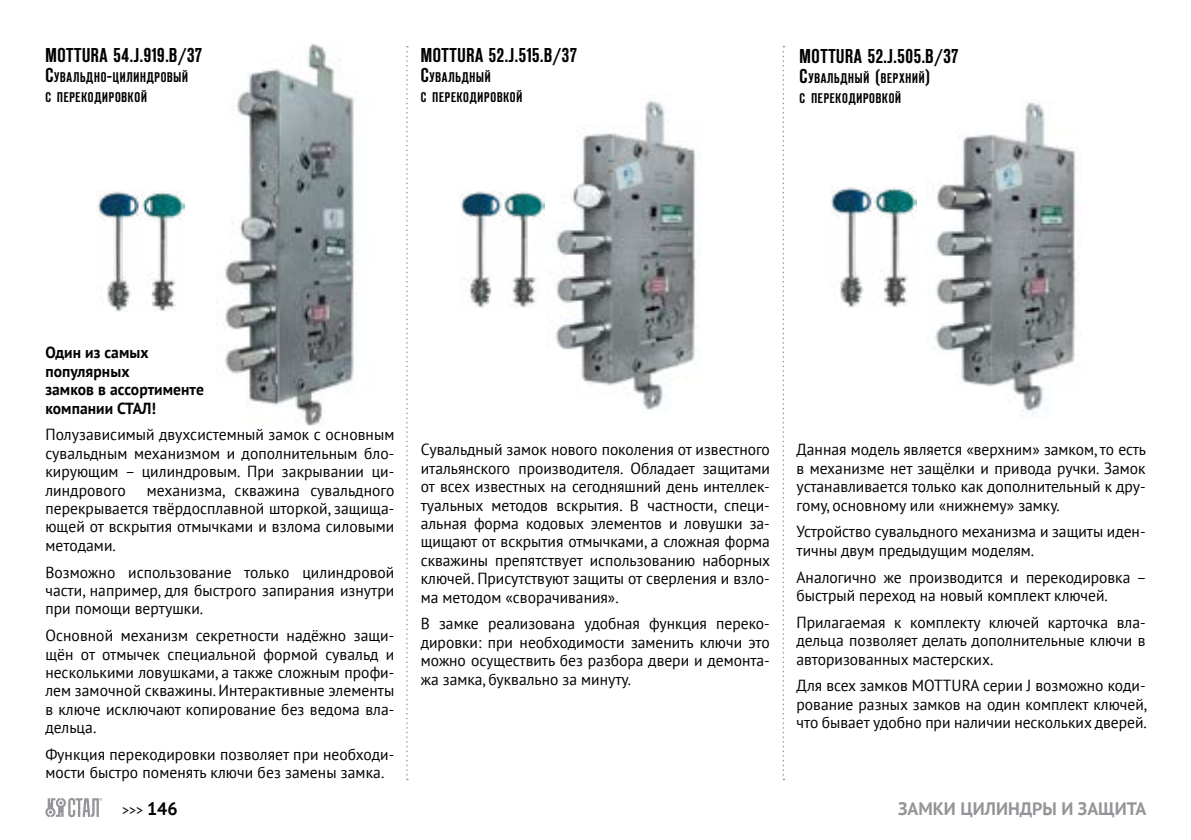
<style>
.page{position:relative;width:1191px;height:840px;background:#fff}
.page>*{position:absolute;margin:0;border:0;box-sizing:border-box;transform-origin:0 0}
.t1{font:20px "Reforma Grotesk Demi C";letter-spacing:.03em;color:#000}
.t2{font:700 18px "PT Sans";color:#939598}
.t3{font:16px/18.4px "PT Sans";color:#000;text-align:justify}
.t4{font:700 16px/18.4px "PT Sans";letter-spacing:.005em;color:#000}
.t5{font:14px/20px "Reforma Grotesk Demi C";letter-spacing:.055em;color:#000}
.t6{font:14px "PT Sans";color:#000}
.s1{font-size:20px}
.s2{font-weight:700;font-size:18px}
</style>
<div class="page">
<svg style="left:45px;top:797px;width:57px;height:19px"></svg>
<img style="left:555px;top:101px;width:141px;height:309px">
<img style="left:935px;top:100px;width:141px;height:314px">
<img style="left:225px;top:44px;width:131px;height:382px">
<svg style="left:406px;top:46px;width:2px;height:733px"></svg>
<svg style="left:782px;top:46px;width:2px;height:733px"></svg>
<img style="left:97px;top:190px;width:87px;height:121px">
<img style="left:460px;top:190px;width:84px;height:117px">
<img style="left:830px;top:186px;width:86px;height:121px">
<p class="t1" style="left:45px;top:44px;width:158px">MOTTURA 54.J.919.B/37</p>
<p class="t5" style="left:45px;top:67px;width:144px"><span class="s1">С</span>увальдно<span class="s1">-</span>цилиндровый с перекодировкой</p>
<p class="t1" style="left:421px;top:44px;width:157px">MOTTURA 52.J.515.B/37</p>
<p class="t5" style="left:421px;top:67px;width:103px"><span class="s1">С</span>увальдный<br>с перекодировкой</p>
<p class="t1" style="left:799px;top:45px;width:160px">MOTTURA 52.J.505.B/37</p>
<p class="t5" style="left:799px;top:68px;width:132px"><span class="s1">С</span>увальдный <span class="s1">(</span>верхний<span class="s1">) </span>с перекодировкой</p>
<p class="t4" style="left:45px;top:343px;width:160px">Один из самых популярных<br>замков в ассортименте компании СТАЛ!</p>
<p class="t3" style="left:45px;top:425px;width:350px">Полузависимый двухсистемный замок с основным сувальдным механизмом и дополнительным бло&shy;кирующим – цилиндровым. При закрывании ци&shy;линдрового</p>
<p class="t3" style="left:45px;top:480px;width:350px;text-indent:101px">механизма, скважина сувальдного перекрывается твёрдосплавной шторкой, защища&shy;ющей от вскрытия отмычками и взлома силовыми методами.</p>
<p class="t3" style="left:45px;top:562px;width:350px">Возможно использование только цилиндровой части, например, для быстрого запирания изнутри при помощи вертушки.</p>
<p class="t3" style="left:45px;top:625px;width:350px">Основной механизм секретности надёжно защи&shy;щён от отмычек специальной формой сувальд и несколькими ловушками, а также сложным профи&shy;лем замочной скважины. Интерактивные элементы в ключе исключают копирование без ведома вла&shy;дельца.</p>
<p class="t3" style="left:45px;top:744px;width:350px">Функция перекодировки позволяет при необходи&shy;мости быстро поменять ключи без замены замка.</p>
<p class="t6" style="left:122px;top:800px;width:57px">&gt;&gt;&gt; <span class="s2">146</span></p>
<p class="t3" style="left:421px;top:440px;width:351px">Сувальдный замок нового поколения от известного итальянского производителя. Обладает защитами от всех известных на сегодняшний день интеллек&shy;туальных методов вскрытия. В частности, специ&shy;альная форма кодовых элементов и ловушки за&shy;щищают от вскрытия отмычками, а сложная форма скважины препятствует использованию наборных ключей. Присутствуют защиты от сверления и взло&shy;ма методом «сворачивания».</p>
<p class="t3" style="left:421px;top:614px;width:350px">В замке реализована удобная функция переко&shy;дировки: при необходимости заменить ключи это можно осуществить без разбора двери и демонта&shy;жа замка, буквально за минуту.</p>
<p class="t3" style="left:796px;top:440px;width:351px">Данная модель является «верхним» замком, то есть в механизме нет защёлки и привода ручки. Замок устанавливается только как дополнительный к дру&shy;гому, основному или «нижнему» замку.</p>
<p class="t3" style="left:796px;top:522px;width:350px">Устройство сувальдного механизма и защиты иден&shy;тичны двум предыдущим моделям.</p>
<p class="t3" style="left:796px;top:567px;width:352px">Аналогично же производится и перекодировка – быстрый переход на новый комплект ключей.</p>
<p class="t3" style="left:796px;top:612px;width:350px">Прилагаемая к комплекту ключей карточка вла&shy;дельца позволяет делать дополнительные ключи в авторизованных мастерских.</p>
<p class="t3" style="left:796px;top:675px;width:352px">Для всех замков MOTTURA серии J возможно коди&shy;рование разных замков на один комплект ключей, что бывает удобно при наличии нескольких дверей.</p>
<p class="t2" style="left:898px;top:796px;width:250px">ЗАМКИ ЦИЛИНДРЫ И ЗАЩИТА</p>
</div>
